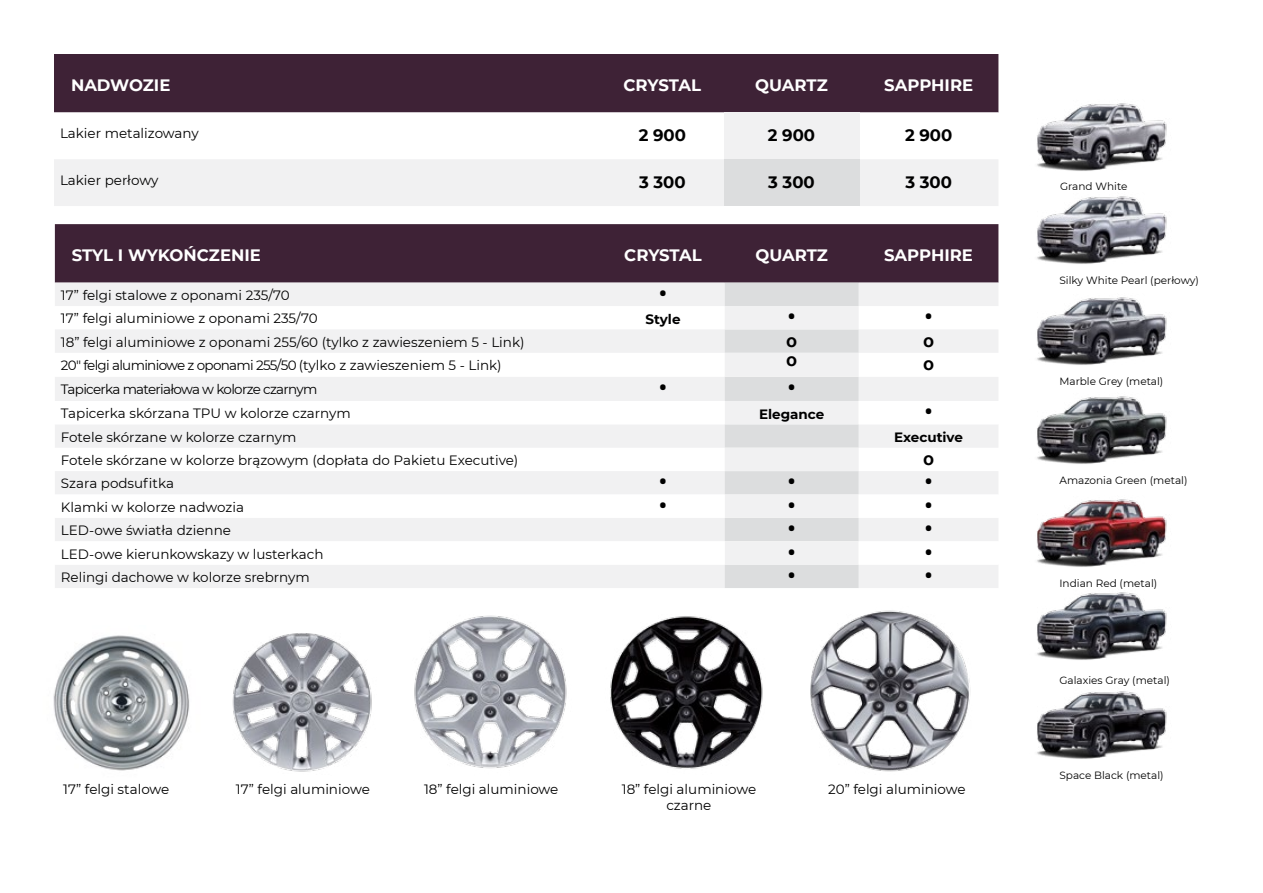
<style>
.page{position:relative;width:1263px;height:893px;background:#fff}
.page>*{position:absolute;margin:0;border:0;box-sizing:border-box;transform-origin:0 0}
.t1{font:27px "Roboto";color:#000}
.t2{font:700 18px "Arial";color:#000}
.t3{font:700 16.5px "Montserrat";color:#fff}
.t4{font:700 16.5px "Montserrat";color:#000}
.t5{font:13.5px/16.2px "Montserrat";color:#000;text-align:center}
.t6{font:13.5px "Montserrat";letter-spacing:-.05em;color:#000}
.t7{font:700 13.5px "Montserrat";color:#000}
.t8{font:10.5px "Montserrat";color:#000}
</style>
<div class="page">
<img style="left:998px;top:197px;width:169px;height:52px">
<img style="left:232px;top:633px;width:140px;height:139px">
<img style="left:998px;top:54px;width:169px;height:143px">
<img style="left:998px;top:249px;width:169px;height:99px">
<img style="left:1037px;top:691px;width:130px;height:68px">
<img style="left:1037px;top:348px;width:130px;height:102px">
<div style="left:54px;top:54px;width:944px;height:58px;background:#3e2236"></div>
<svg style="left:54px;top:112px;width:944px;height:94px"></svg>
<div style="left:724px;top:159px;width:135px;height:47px;background:#dcddde"></div>
<div style="left:55px;top:224px;width:943px;height:59px;background:#3e2236"></div>
<svg style="left:55px;top:283px;width:943px;height:305px;fill:#f1f1f2"></svg>
<svg style="left:725px;top:283px;width:134px;height:305px"></svg>
<svg style="left:55px;top:401px;width:943px;height:164px;fill:#f4f4f5"></svg>
<img style="left:53px;top:635px;width:137px;height:136px">
<img style="left:414px;top:615px;width:153px;height:153px">
<img style="left:810px;top:610px;width:160px;height:162px">
<img style="left:992px;top:450px;width:175px;height:93px">
<img style="left:992px;top:543px;width:175px;height:117px">
<img style="left:610px;top:616px;width:153px;height:153px">
<p class="t3" style="left:71px;top:73px;width:101px">NADWOZIE</p>
<p class="t3" style="left:623px;top:73px;width:79px">CRYSTAL</p>
<p class="t3" style="left:755px;top:73px;width:74px">QUARTZ</p>
<p class="t3" style="left:884px;top:73px;width:90px">SAPPHIRE</p>
<p class="t5" style="left:60px;top:125px;width:140px">Lakier metalizowany</p>
<p class="t4" style="left:639px;top:123px;width:49px">2 900</p>
<p class="t4" style="left:768px;top:123px;width:49px">2 900</p>
<p class="t4" style="left:905px;top:123px;width:49px">2 900</p>
<p class="t5" style="left:60px;top:172px;width:100px">Lakier perłowy</p>
<p class="t4" style="left:639px;top:170px;width:48px">3 300</p>
<p class="t4" style="left:768px;top:170px;width:48px">3 300</p>
<p class="t4" style="left:905px;top:170px;width:48px">3 300</p>
<p class="t3" style="left:72px;top:244px;width:191px">STYL I WYKOŃCZENIE</p>
<p class="t3" style="left:624px;top:244px;width:79px">CRYSTAL</p>
<p class="t3" style="left:755px;top:244px;width:74px">QUARTZ</p>
<p class="t3" style="left:884px;top:244px;width:90px">SAPPHIRE</p>
<p class="t5" style="left:61px;top:287px;width:230px">17” felgi stalowe z oponami 235/70</p>
<h1 class="t1" style="left:658px;top:274px;width:11px">•</h1>
<p class="t5" style="left:61px;top:310px;width:258px">17” felgi aluminiowe z oponami 235/70</p>
<p class="t7" style="left:645px;top:310px;width:37px">Style</p>
<h1 class="t1" style="left:787px;top:298px;width:11px">•</h1>
<h1 class="t1" style="left:924px;top:298px;width:11px">•</h1>
<p class="t5" style="left:61px;top:333px;width:465px">18” felgi aluminiowe z oponami 255/60 (tylko z zawieszeniem 5 - Link)</p>
<h2 class="t2" style="left:786px;top:328px;width:12px">o</h2>
<h2 class="t2" style="left:923px;top:328px;width:12px">o</h2>
<p class="t6" style="left:61px;top:356px;width:442px">20″ felgi aluminiowe z oponami 255/50 (tylko z zawieszeniem 5 - Link)</p>
<h2 class="t2" style="left:786px;top:347px;width:12px">o</h2>
<h2 class="t2" style="left:923px;top:351px;width:12px">o</h2>
<p class="t6" style="left:61px;top:380px;width:258px">Tapicerka materiałowa w kolorze czarnym</p>
<h1 class="t1" style="left:658px;top:369px;width:11px">•</h1>
<h1 class="t1" style="left:787px;top:369px;width:11px">•</h1>
<p class="t5" style="left:61px;top:405px;width:291px">Tapicerka skórzana TPU w kolorze czarnym</p>
<p class="t7" style="left:759px;top:405px;width:67px">Elegance</p>
<h1 class="t1" style="left:924px;top:393px;width:11px">•</h1>
<p class="t5" style="left:61px;top:428px;width:237px">Fotele skórzane w kolorze czarnym</p>
<p class="t7" style="left:894px;top:427px;width:70px">Executive</p>
<p class="t5" style="left:61px;top:452px;width:459px">Fotele skórzane w kolorze brązowym (dopłata do Pakietu Executive)</p>
<h2 class="t2" style="left:923px;top:446px;width:12px">o</h2>
<p class="t5" style="left:61px;top:475px;width:115px">Szara podsufitka</p>
<h1 class="t1" style="left:658px;top:463px;width:11px">•</h1>
<h1 class="t1" style="left:787px;top:463px;width:11px">•</h1>
<h1 class="t1" style="left:924px;top:463px;width:11px">•</h1>
<p class="t5" style="left:61px;top:498px;width:185px">Klamki w kolorze nadwozia</p>
<h1 class="t1" style="left:658px;top:486px;width:11px">•</h1>
<h1 class="t1" style="left:787px;top:486px;width:11px">•</h1>
<h1 class="t1" style="left:924px;top:486px;width:11px">•</h1>
<p class="t5" style="left:61px;top:522px;width:172px">LED-owe światła dzienne</p>
<h1 class="t1" style="left:787px;top:510px;width:11px">•</h1>
<h1 class="t1" style="left:924px;top:510px;width:11px">•</h1>
<p class="t5" style="left:61px;top:545px;width:264px">LED-owe kierunkowskazy w lusterkach</p>
<h1 class="t1" style="left:787px;top:533px;width:11px">•</h1>
<h1 class="t1" style="left:924px;top:533px;width:11px">•</h1>
<p class="t5" style="left:61px;top:569px;width:250px">Relingi dachowe w kolorze srebrnym</p>
<h1 class="t1" style="left:787px;top:556px;width:11px">•</h1>
<h1 class="t1" style="left:924px;top:556px;width:11px">•</h1>
<p class="t5" style="left:63px;top:780px;width:108px">17” felgi stalowe</p>
<p class="t5" style="left:424px;top:781px;width:136px">18” felgi aluminiowe</p>
<p class="t5" style="left:236px;top:780px;width:135px">17” felgi aluminiowe</p>
<p class="t5" style="left:622px;top:781px;width:136px">18” felgi aluminiowe czarne</p>
<p class="t5" style="left:828px;top:780px;width:139px">20” felgi aluminiowe</p>
<p class="t8" style="left:1060px;top:179px;width:69px">Grand White</p>
<p class="t8" style="left:1059px;top:273px;width:141px">Silky White Pearl (perłowy)</p>
<p class="t8" style="left:1059px;top:374px;width:105px">Marble Grey (metal)</p>
<p class="t8" style="left:1059px;top:473px;width:130px">Amazonia Green (metal)</p>
<p class="t8" style="left:1059px;top:576px;width:99px">Indian Red (metal)</p>
<p class="t8" style="left:1059px;top:673px;width:112px">Galaxies Gray (metal)</p>
<p class="t8" style="left:1059px;top:768px;width:106px">Space Black (metal)</p>
</div>
